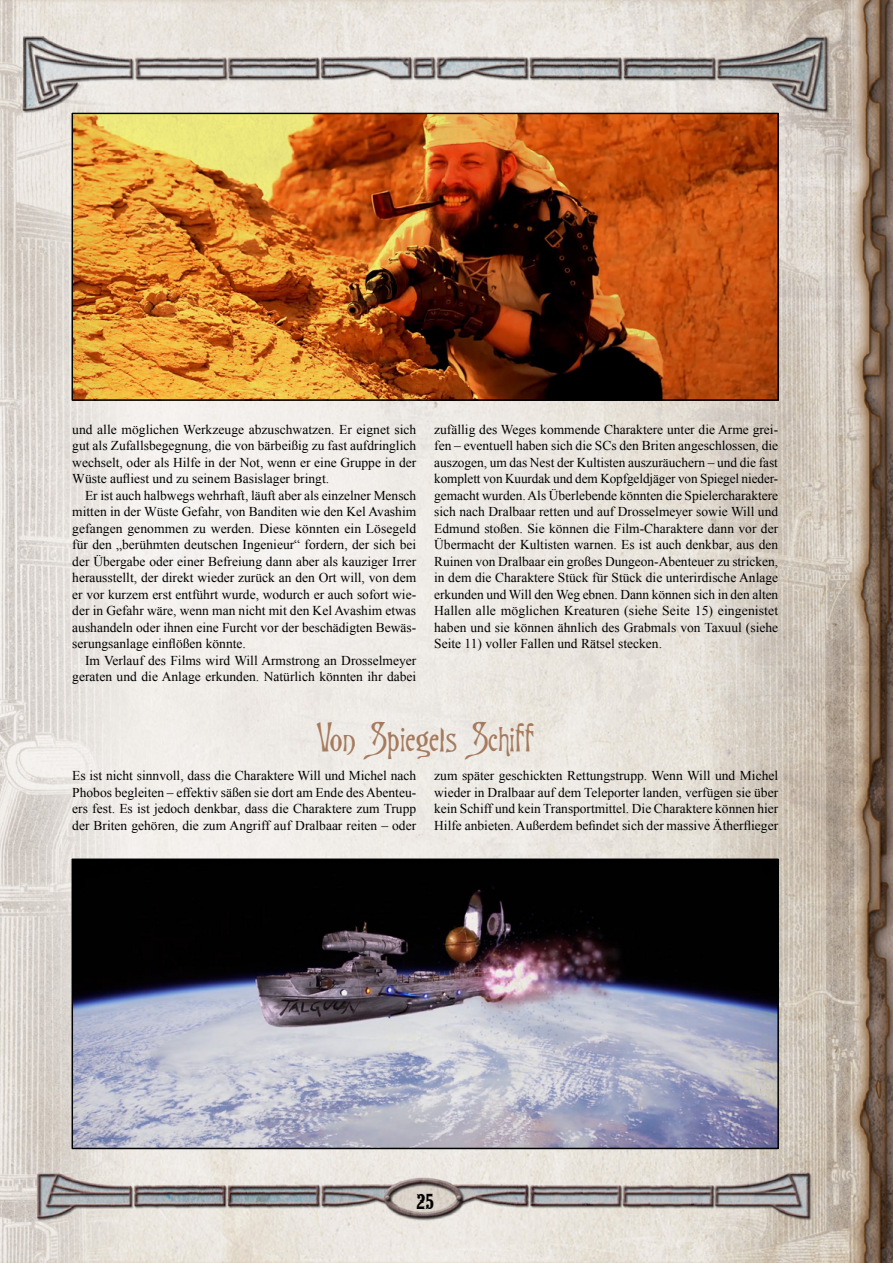
<style>
.page{position:relative;width:893px;height:1263px;background:#fff}
.page>*{position:absolute;margin:0;border:0;box-sizing:border-box;transform-origin:0 0}
.t1{font:36px "Goodfellow";color:#a67a5d}
.t2{font:22.5px "URW Wood Typ D";color:#000}
.t3{font:13.5px/16.5px "Times New Roman";color:#000;text-align:justify}
</style>
<div class="page">
<img style="left:0;top:0;width:893px;height:1263px">
<img style="left:75px;top:116px;width:701px;height:282px">
<div style="left:72px;top:113px;width:707px;height:288px;border:2px solid #000"></div>
<img style="left:75px;top:861px;width:701px;height:285px">
<div style="left:72px;top:858px;width:707px;height:291px;border:2px solid #000"></div>
<p class="t3" style="left:72px;top:421px;width:345px">und alle möglichen Werkzeuge abzuschwatzen. Er eignet sich gut als Zufallsbegegnung, die von bärbeißig zu fast aufdringlich wechselt, oder als Hilfe in der Not, wenn er eine Gruppe in der Wüste aufliest und zu seinem Basislager bringt.</p>
<p class="t3" style="left:72px;top:487px;width:345px;text-indent:13px">Er ist auch halbwegs wehrhaft, läuft aber als einzelner Mensch mitten in der Wüste Gefahr, von Banditen wie den Kel Avashim gefangen genommen zu werden. Diese könnten ein Lösegeld für den „berühmten deutschen Ingenieur“ fordern, der sich bei der Übergabe oder einer Befreiung dann aber als kauziger Irrer herausstellt, der direkt wieder zurück an den Ort will, von dem er vor kurzem erst entführt wurde, wodurch er auch sofort wie&shy;der in Gefahr wäre, wenn man nicht mit den Kel Avashim etwas aushandeln oder ihnen eine Furcht vor der beschädigten Bewäs&shy;serungsanlage einflößen könnte.</p>
<p class="t3" style="left:72px;top:652px;width:346px;text-align:right">Im Verlauf des Films wird Will Armstrong an Drosselmeyer geraten und die Anlage erkunden. Natürlich könnten ihr dabei</p>
<p class="t3" style="left:434px;top:421px;width:346px">zufällig des Weges kommende Charaktere unter die Arme grei&shy;fen – eventuell haben sich die SCs den Briten angeschlossen, die auszogen, um das Nest der Kultisten auszuräuchern – und die fast komplett von Kuurdak und dem Kopfgeldjäger von Spiegel nieder&shy;gemacht wurden. Als Überlebende könnten die Spielercharaktere sich nach Dralbaar retten und auf Drosselmeyer sowie Will und Edmund stoßen. Sie können die Film-Charaktere dann vor der Übermacht der Kultisten warnen. Es ist auch denkbar, aus den Ruinen von Dralbaar ein großes Dungeon-Abenteuer zu stricken, in dem die Charaktere Stück für Stück die unterirdische Anlage erkunden und Will den Weg ebnen. Dann können sich in den alten Hallen alle möglichen Kreaturen (siehe Seite 15) eingenistet haben und sie können ähnlich des Grabmals von Taxuul (siehe Seite 11) voller Fallen und Rätsel stecken.</p>
<h1 class="t1" style="left:316px;top:712px;width:221px">Von Spiegels Schiff</h1>
<p class="t3" style="left:72px;top:767px;width:345px">Es ist nicht sinnvoll, dass die Charaktere Will und Michel nach Phobos begleiten – effektiv säßen sie dort am Ende des Abenteu&shy;ers fest. Es ist jedoch denkbar, dass die Charaktere zum Trupp der Briten gehören, die zum Angriff auf Dralbaar reiten – oder</p>
<p class="t3" style="left:434px;top:767px;width:345px">zum später geschickten Rettungstrupp. Wenn Will und Michel wieder in Dralbaar auf dem Teleporter landen, verfügen sie über kein Schiff und kein Transportmittel. Die Charaktere können hier Hilfe anbieten. Außerdem befindet sich der massive Ätherflieger</p>
<h2 class="t2" style="left:417px;top:1189px;width:19px">25</h2>
</div>
